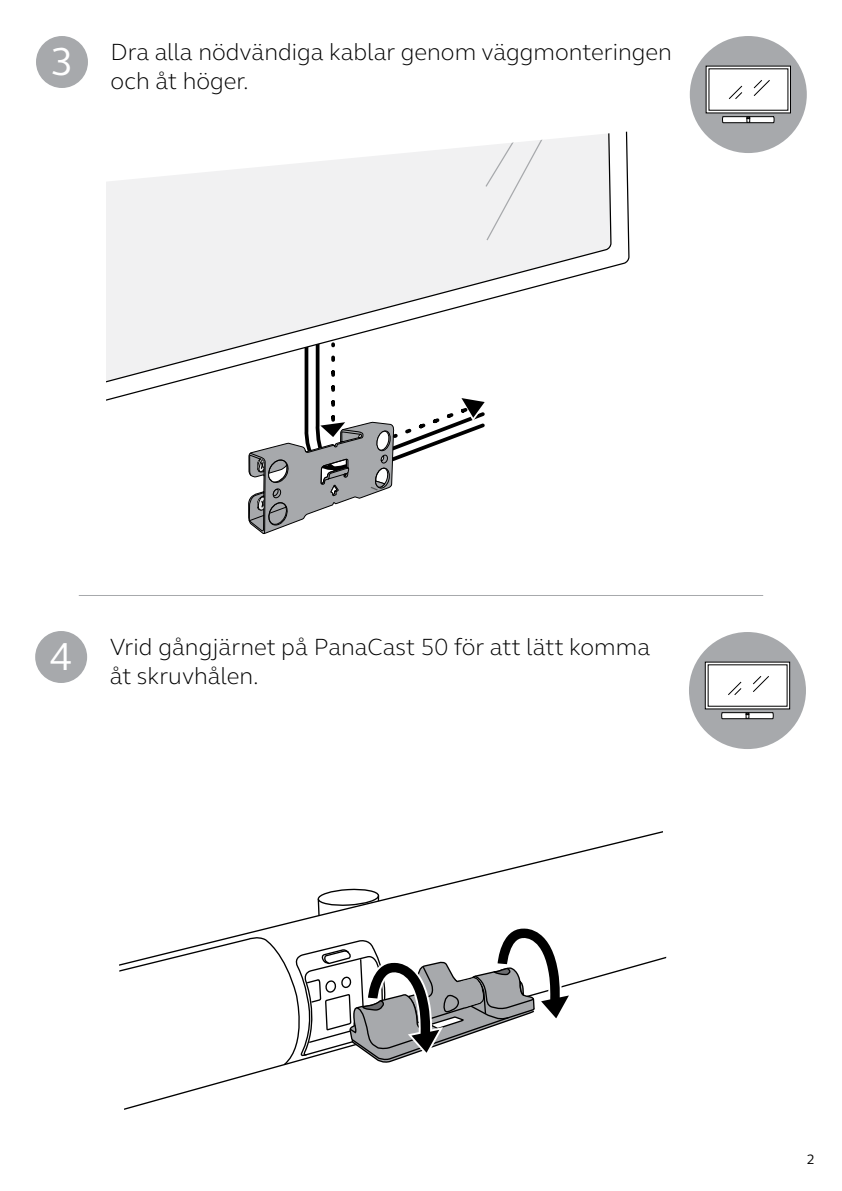
<style>
.page{position:relative;width:842px;height:1191px;background:#fff}
.page>*{position:absolute;margin:0;border:0;box-sizing:border-box;transform-origin:0 0}
.t1{font:40px "GN Elliot";color:#fff}
.t2{font:300 24px/28.8px "GN Elliot";color:#000}
.t3{font:14px "GN Elliot";color:#000}
.s1{font-weight:400;font-size:40px;color:#fff}
</style>
<div class="page">
<div style="left:36px;top:36px;width:52px;height:52px;background:#a7a9ac;border-radius:50%"></div>
<div style="left:690px;top:36px;width:117px;height:117px;background:#a7a9ac;border-radius:50%"></div>
<svg style="left:708px;top:68px;width:81px;height:43px"></svg>
<div style="left:709px;top:69px;width:79px;height:41px;background:#fff"></div>
<svg style="left:753px;top:80px;width:17px;height:16px"></svg>
<svg style="left:728px;top:85px;width:15px;height:14px"></svg>
<svg style="left:722px;top:116px;width:52px;height:8px"></svg>
<svg style="left:106px;top:133px;width:505px;height:268px"></svg>
<svg style="left:106px;top:133px;width:5px;height:18px"></svg>
<svg style="left:484px;top:133px;width:65px;height:109px"></svg>
<svg style="left:248px;top:315px;width:240px;height:219px"></svg>
<div style="left:35px;top:631px;width:52px;height:52px;background:#a7a9ac;border-radius:50%"></div>
<svg style="left:238px;top:831px;width:429px;height:154px"></svg>
<svg style="left:317px;top:887px;width:63px;height:30px"></svg>
<svg style="left:119px;top:935px;width:173px;height:175px"></svg>
<svg style="left:292px;top:926px;width:281px;height:138px"></svg>
<div style="left:689px;top:632px;width:117px;height:117px;background:#a7a9ac;border-radius:50%"></div>
<svg style="left:707px;top:664px;width:81px;height:43px"></svg>
<div style="left:705px;top:662px;width:85px;height:47px;border:1px solid #010101"></div>
<div style="left:708px;top:665px;width:79px;height:41px;background:#fff"></div>
<svg style="left:753px;top:676px;width:16px;height:16px"></svg>
<svg style="left:728px;top:681px;width:14px;height:14px"></svg>
<svg style="left:721px;top:712px;width:53px;height:7px"></svg>
<hr style="left:79px;top:595px;width:684px;height:1px;background:#a7a9ac">
<h1 class="t1" style="left:50px;top:35px;width:25px">3</h1>
<p class="t2" style="left:111px;top:36px;width:563px">Dra alla nödvändiga kablar genom väggmonteringen och åt höger.</p>
<p class="t2" style="left:110px;top:631px;width:542px;text-indent:-60px"><span class="s1">4</span> Vrid gångjärnet på PanaCast 50 för att lätt komma åt skruvhålen.</p>
<p class="t3" style="left:807px;top:1150px;width:10px">2</p>
</div>
